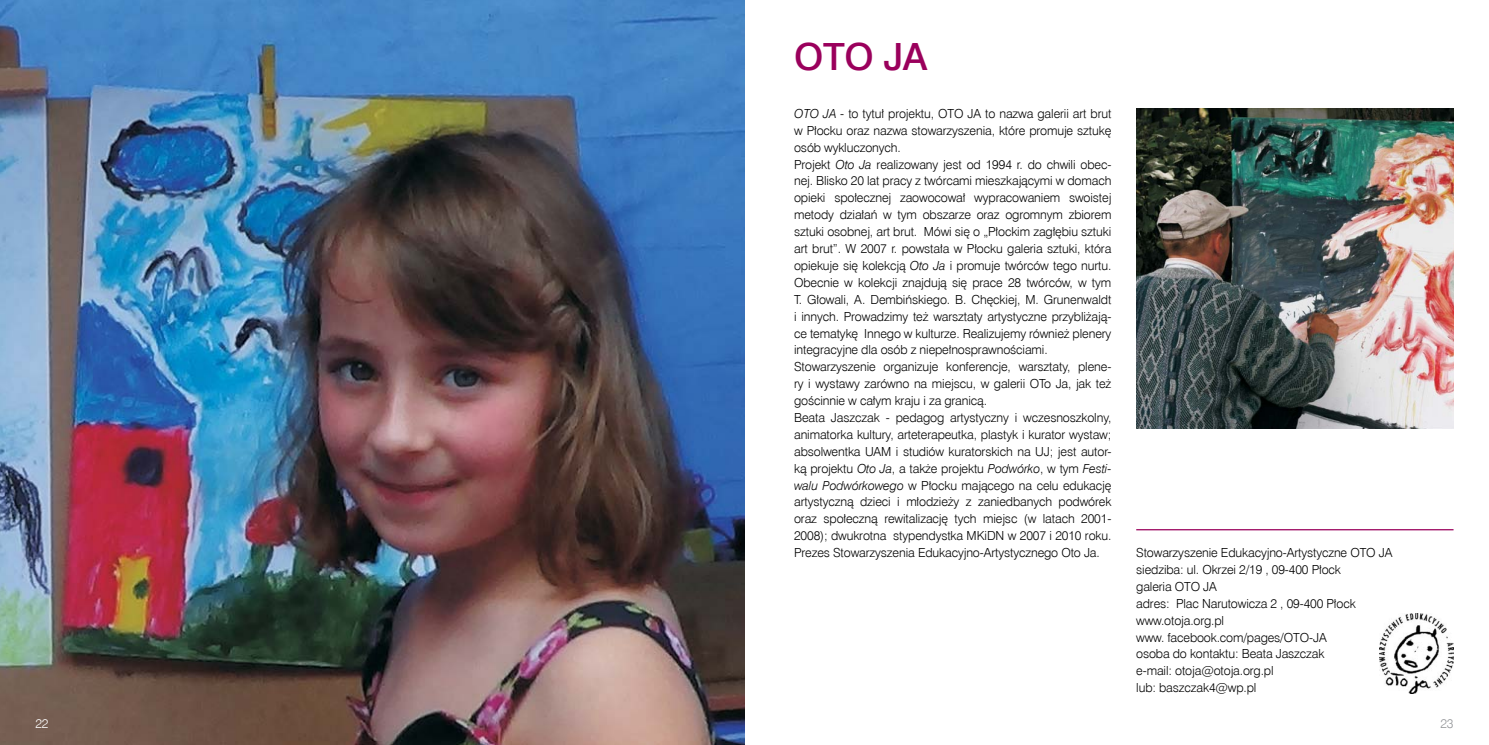
<style>
.page{position:relative;width:1489px;height:745px;background:#fff}
.page>*{position:absolute;margin:0;border:0;box-sizing:border-box;transform-origin:0 0}
.t1{font:37.5px "Swis 721 Md EU";color:#9a005c}
.t2{font:12.5px/16.9px "Swis 721 Lt EU";letter-spacing:-.01em;color:#000}
.t3{font:12.5px "Swis 721 Lt EU";color:#fff}
.t4{font:12.5px "Swis 721 Lt EU";color:#939598}
.s1{font-style:italic}
</style>
<div class="page">
<img style="left:0;top:0;width:744px;height:744px">
<hr style="left:1136px;top:528px;width:317px;height:2px;background:#9a005c">
<img style="left:1379px;top:613px;width:74px;height:80px">
<img style="left:1136px;top:109px;width:317px;height:319px">
<h1 class="t1" style="left:794px;top:33px;width:135px">OTO JA</h1>
<p class="t2" style="left:794px;top:105px;width:319px"><span class="s1">OTO JA</span> - to tytuł projektu, OTO JA to nazwa galerii art brut w Płocku oraz nazwa stowarzyszenia, które promuje sztukę osób wykluczonych.<br>Projekt <span class="s1">Oto Ja</span> realizowany jest od 1994 r. do chwili obec&shy;nej. Blisko 20 lat pracy z twórcami mieszkającymi w domach opieki społecznej zaowocował wypracowaniem swoistej metody działań w tym obszarze oraz ogromnym zbiorem sztuki osobnej, art brut. Mówi się o „Płockim zagłębiu sztuki art brut”. W 2007 r. powstała w Płocku galeria sztuki, która opiekuje się kolekcją <span class="s1">Oto Ja</span> i promuje twórców tego nurtu.<br>Obecnie w kolekcji znajdują się prace 28 twórców, w tym T. Głowali, A. Dembińskiego. B. Chęckiej, M. Grunenwaldt i innych. Prowadzimy też warsztaty artystyczne przybliżają&shy;ce tematykę Innego w kulturze. Realizujemy również plenery integracyjne dla osób z niepełnosprawnościami.<br>Stowarzyszenie organizuje konferencje, warsztaty, plene&shy;ry i wystawy zarówno na miejscu, w galerii OTo Ja, jak też gościnnie w całym kraju i za granicą.<br>Beata Jaszczak - pedagog artystyczny i wczesnoszkolny, animatorka kultury, arteterapeutka, plastyk i kurator wystaw; absolwentka UAM i studiów kuratorskich na UJ; jest autor&shy;ką projektu <span class="s1">Oto Ja</span>, a także projektu <span class="s1">Podwórko</span>, w tym <span class="s1">Festi&shy;walu Podwórkowego</span> w Płocku mającego na celu edukację artystyczną dzieci i młodzieży z zaniedbanych podwórek oraz społeczną rewitalizację tych miejsc (w latach 2001- 2008); dwukrotna stypendystka MKiDN w 2007 i 2010 roku.<br>Prezes Stowarzyszenia Edukacyjno-Artystycznego Oto Ja.</p>
<p class="t2" style="left:1136px;top:544px;width:257px">Stowarzyszenie Edukacyjno-Artystyczne OTO JA siedziba: ul. Okrzei 2/19 , 09-400 Płock<br>galeria OTO JA<br>adres: Plac Narutowicza 2 , 09-400 Płock www.otoja.org.pl<br>www. facebook.com/pages/OTO-JA<br>osoba do kontaktu: Beata Jaszczak<br>e-mail: otoja@otoja.org.pl<br>lub: baszczak4@wp.pl</p>
<p class="t3" style="left:35px;top:715px;width:15px">22</p>
<p class="t4" style="left:1440px;top:715px;width:15px">23</p>
</div>
